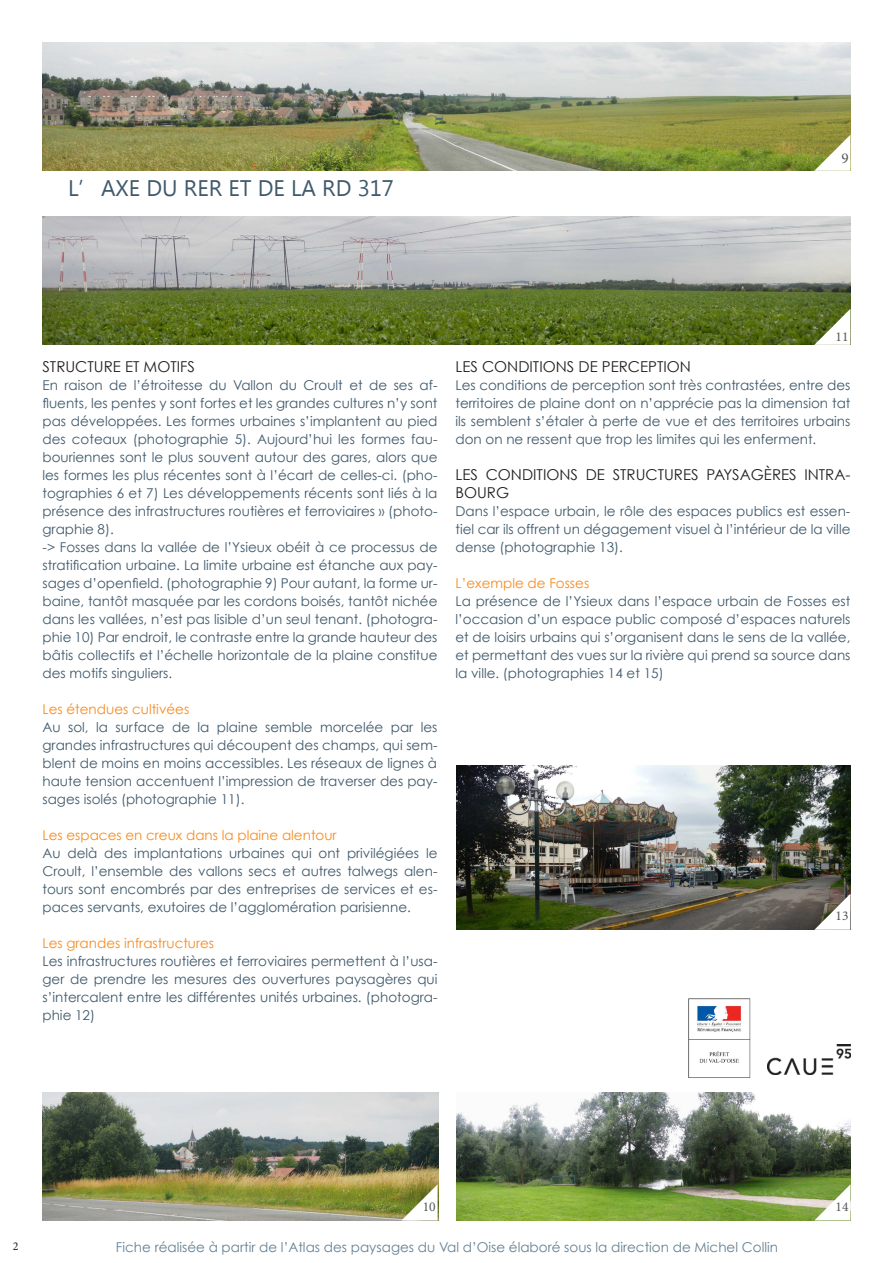
<style>
.page{position:relative;width:893px;height:1263px;background:#fff}
.page>*{position:absolute;margin:0;border:0;box-sizing:border-box;transform-origin:0 0}
.t1{font:22.5px "Microsoft Tai Le";color:#3f596b}
.t2{font:15px/18px "Century Gothic";color:#231f20}
.t3{font:15px "Minion Pro";color:#545557}
.t4{font:13.5px/18px "Century Gothic";color:#3f596b;text-align:justify}
.t5{font:13.5px "Century Gothic";color:#f68b1f}
.t6{font:13.5px "Century Gothic";color:#628094}
.t7{font:13.5px "Minion Pro";color:#545557}
.t8{font:12px "Minion Pro";color:#231f20}
</style>
<div class="page">
<img style="left:767px;top:1044px;width:83px;height:31px">
<img style="left:688px;top:998px;width:63px;height:80px">
<img style="left:456px;top:1092px;width:395px;height:128px">
<img style="left:43px;top:217px;width:807px;height:128px">
<img style="left:43px;top:43px;width:807px;height:128px">
<svg style="left:814px;top:135px;width:36px;height:36px"></svg>
<svg style="left:814px;top:309px;width:36px;height:36px"></svg>
<svg style="left:814px;top:1184px;width:36px;height:36px"></svg>
<img style="left:456px;top:766px;width:394px;height:164px">
<svg style="left:814px;top:894px;width:36px;height:36px"></svg>
<img style="left:43px;top:1092px;width:395px;height:128px">
<svg style="left:401px;top:1184px;width:37px;height:36px"></svg>
<p class="t1" style="left:68px;top:175px;width:328px">L’AXE DU RER ET DE LA RD 317</p>
<p class="t3" style="left:841px;top:148px;width:9px">9</p>
<p class="t2" style="left:43px;top:358px;width:154px">STRUCTURE ET MOTIFS</p>
<p class="t4" style="left:43px;top:376px;width:396px">En raison de l’étroitesse du Vallon du Croult et de ses af&shy;fluents, les pentes y sont fortes et les grandes cultures n’y sont pas développées. Les formes urbaines s’implantent au pied des coteaux (photographie 5). Aujourd’hui les formes fau&shy;bouriennes sont le plus souvent autour des gares, alors que les formes les plus récentes sont à l’écart de celles-ci. (pho&shy;tographies 6 et 7) Les développements récents sont liés à la présence des infrastructures routières et ferroviaires » (photo&shy;graphie 8).</p>
<p class="t4" style="left:43px;top:538px;width:396px">-&gt; Fosses dans la vallée de l’Ysieux obéit à ce processus de stratification urbaine. La limite urbaine est étanche aux pay&shy;sages d’openfield. (photographie 9) Pour autant, la forme ur&shy;baine, tantôt masquée par les cordons boisés, tantôt nichée dans les vallées, n’est pas lisible d’un seul tenant. (photogra&shy;phie 10) Par endroit, le contraste entre la grande hauteur des bâtis collectifs et l’échelle horizontale de la plaine constitue des motifs singuliers.</p>
<p class="t5" style="left:43px;top:701px;width:148px">Les étendues cultivées</p>
<p class="t4" style="left:43px;top:718px;width:396px">Au sol, la surface de la plaine semble morcelée par les grandes infrastructures qui découpent des champs, qui sem&shy;blent de moins en moins accessibles. Les réseaux de lignes à</p>
<p class="t4" style="left:43px;top:772px;width:396px">haute tension accentuent l’impression de traverser des pay&shy;sages isolés (photographie 11).</p>
<p class="t5" style="left:43px;top:827px;width:296px">Les espaces en creux dans la plaine alentour</p>
<p class="t4" style="left:43px;top:844px;width:396px">Au delà des implantations urbaines qui ont privilégiées le Croult, l’ensemble des vallons secs et autres talwegs alen&shy;tours sont encombrés par des entreprises de services et es&shy;paces servants, exutoires de l’agglomération parisienne.</p>
<p class="t5" style="left:43px;top:935px;width:173px">Les grandes infrastructures</p>
<p class="t4" style="left:43px;top:952px;width:396px">Les infrastructures routières et ferroviaires permettent à l’usa&shy;ger de prendre les mesures des ouvertures paysagères qui s’intercalent entre les différentes unités urbaines. (photogra&shy;phie 12)</p>
<p class="t7" style="left:836px;top:328px;width:14px">11</p>
<p class="t2" style="left:455px;top:358px;width:237px">LES CONDITIONS DE PERCEPTION</p>
<p class="t4" style="left:455px;top:376px;width:396px">Les conditions de perception sont très contrastées, entre des territoires de plaine dont on n’apprécie pas la dimension tat ils semblent s’étaler à perte de vue et des territoires urbains don on ne ressent que trop les limites qui les enferment.</p>
<p class="t2" style="left:455px;top:466px;width:396px">LES CONDITIONS DE STRUCTURES PAYSAGÈRES INTRA-<br>BOURG</p>
<p class="t4" style="left:455px;top:502px;width:396px">Dans l’espace urbain, le rôle des espaces publics est essen&shy;tiel car ils offrent un dégagement visuel à l’intérieur de la ville dense (photographie 13).</p>
<p class="t5" style="left:455px;top:575px;width:135px">L’exemple de Fosses</p>
<p class="t4" style="left:455px;top:592px;width:396px">La présence de l’Ysieux dans l’espace urbain de Fosses est l’occasion d’un espace public composé d’espaces naturels et de loisirs urbains qui s’organisent dans le sens de la vallée, et permettant des vues sur la rivière qui prend sa source dans la ville. (photographies 14 et 15)</p>
<p class="t7" style="left:836px;top:907px;width:14px">13</p>
<p class="t8" style="left:13px;top:1238px;width:7px">2</p>
<p class="t7" style="left:423px;top:1197px;width:14px">10</p>
<p class="t6" style="left:116px;top:1239px;width:663px">Fiche réalisée à partir de l’Atlas des paysages du Val d’Oise élaboré sous la direction de Michel Collin</p>
<p class="t7" style="left:836px;top:1197px;width:14px">14</p>
</div>
